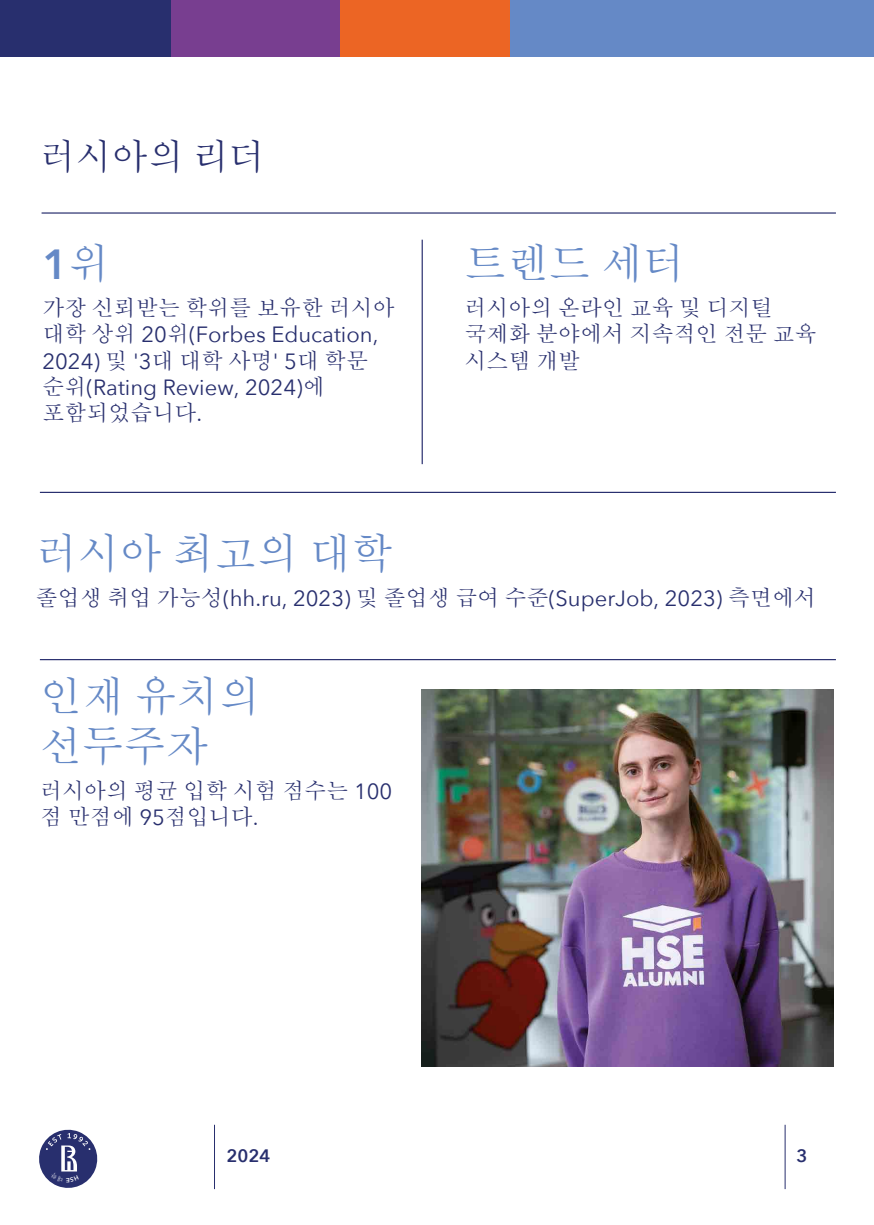
<style>
.page{position:relative;width:874px;height:1225px;background:#fff}
.page>*{position:absolute;margin:0;border:0;box-sizing:border-box;transform-origin:0 0}
.t1{font:500 42px/50.4px "Adobe Myungjo Std";color:#6589c6}
.t2{font:600 42px "Avenir Next";color:#6589c6}
.t3{font:500 36px "Adobe Myungjo Std";color:#282f6e}
.t4{font:22px/26.4px "Avenir Next";color:#282f6e}
.t5{font:500 22px/26.4px "Adobe Myungjo Std";color:#282f6e}
.t6{font:600 18px "Avenir Next";color:#282f6e}
.t7{font:600 6.2px "Avenir Next";color:#fff}
.s1{font-family:"Adobe Myungjo Std";font-weight:500}
.s2{font-family:"Avenir Next";font-weight:400}
</style>
<div class="page">
<hr style="left:784px;top:1124px;width:1px;height:65px;background:#282f6e">
<hr style="left:214px;top:1124px;width:1px;height:65px;background:#282f6e">
<hr style="left:40px;top:492px;width:795px;height:1px;background:#282f6e">
<hr style="left:40px;top:659px;width:795px;height:1px;background:#282f6e">
<img style="left:421px;top:689px;width:412px;height:377px">
<hr style="left:42px;top:212px;width:793px;height:2px;background:#282f6e">
<hr style="left:421px;top:240px;width:1px;height:224px;background:#282f6e">
<div style="left:339px;top:0;width:171px;height:57px;background:#ec6524"></div>
<div style="left:169px;top:0;width:170px;height:57px;background:#783e90"></div>
<div style="left:0;top:0;width:170px;height:57px;background:#282f6e"></div>
<div style="left:510px;top:0;width:363px;height:57px;background:#6589c6"></div>
<svg style="left:39px;top:1129px;width:59px;height:59px"></svg>
<h2 class="t3" style="left:40px;top:138px;width:227px">러시아의 리더</h2>
<h1 class="t2" style="left:42px;top:229px;width:69px">1<span class="s1">위</span></h1>
<p class="t5" style="left:42px;top:294px;width:354px">가장 신뢰받는 학위를 보유한 러시아</p>
<p class="t4" style="left:42px;top:320px;width:337px"><span class="s1">대학 상위</span> 20<span class="s1">위</span>(Forbes Education,<br>2024) <span class="s1">및</span> '3<span class="s1">대 대학 사명</span>' 5<span class="s1">대 학문 순위</span>(Rating Review, 2024)<span class="s1">에</span></p>
<p class="t5" style="left:42px;top:400px;width:161px">포함되었습니다<span class="s2">.</span></p>
<h1 class="t1" style="left:464px;top:239px;width:222px">트렌드 세터</h1>
<p class="t5" style="left:464px;top:294px;width:353px">러시아의 온라인 교육 및 디지털 국제화 분야에서 지속적인 전문 교육 시스템 개발</p>
<h1 class="t1" style="left:36px;top:528px;width:359px">러시아 최고의 대학</h1>
<p class="t4" style="left:36px;top:584px;width:781px"><span class="s1">졸업생 취업 가능성</span>(hh.ru, 2023) <span class="s1">및 졸업생 급여 수준</span>(SuperJob, 2023) <span class="s1">측면에서</span></p>
<h1 class="t1" style="left:40px;top:671px;width:222px">인재 유치의 선두주자</h1>
<p class="t5" style="left:40px;top:777px;width:353px">러시아의 평균 입학 시험 점수는 <span class="s2">100 </span>점 만점에 <span class="s2">95</span>점입니다<span class="s2">.</span></p>
<p class="t7" style="left:70px;top:1185px;width:5px;rotate:180deg">E</p>
<p class="t6" style="left:226px;top:1140px;width:45px">2024</p>
<p class="t6" style="left:796px;top:1140px;width:12px">3</p>
</div>
